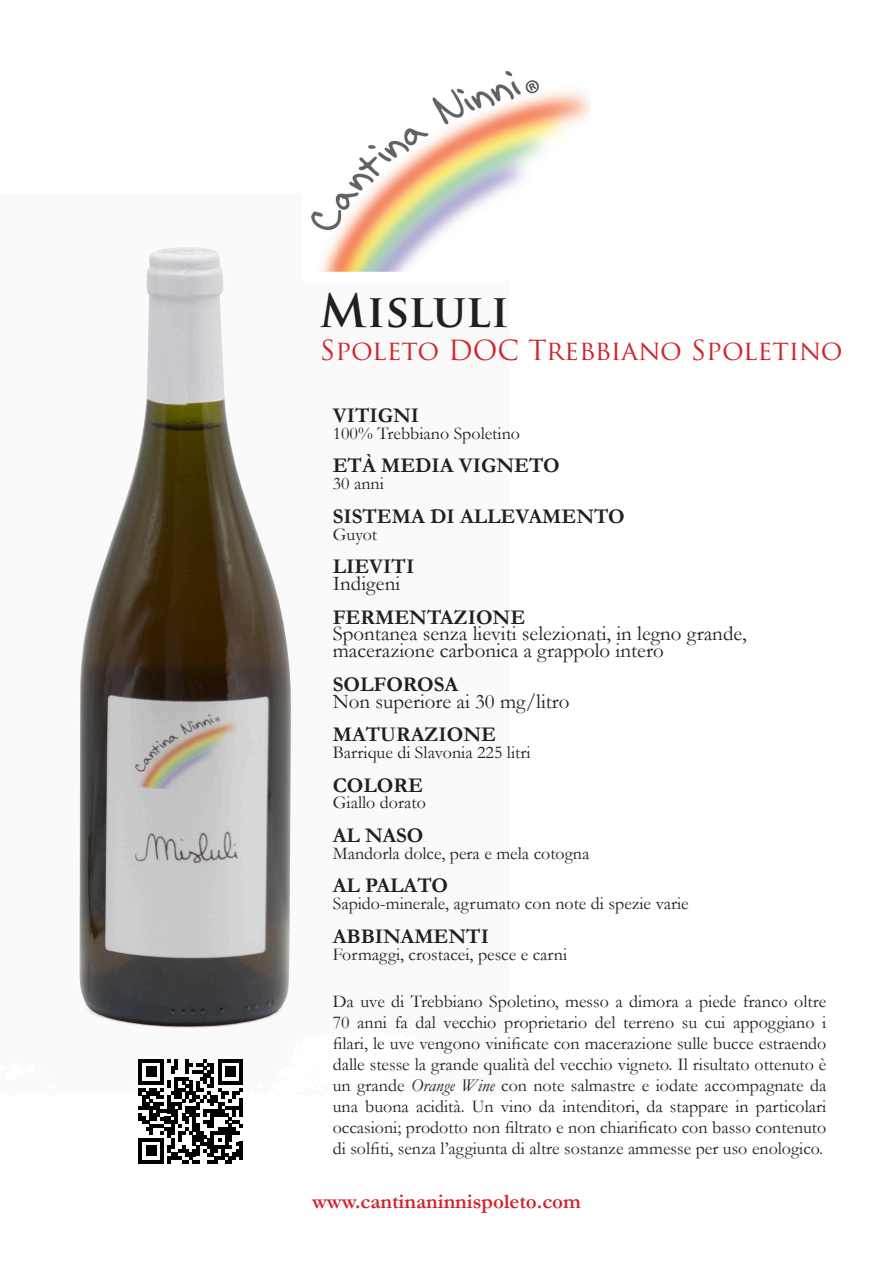
<style>
.page{position:relative;width:893px;height:1263px;background:#fff}
.page>*{position:absolute;margin:0;border:0;box-sizing:border-box;transform-origin:0 0}
.t1{font:700 45px "Trajan Pro";letter-spacing:-.01em;color:#231f20}
.t2{font:27px "Trajan Pro";color:#d1232a}
.t3{font:21px/16.8px "Garamond";color:#231f20}
.t4{font:700 21px "Garamond";color:#231f20}
.t5{font:700 21px "Garamond";color:#d1232a}
.t6{font:18px/21px "Garamond";color:#231f20;text-align:justify}
.s1{font-style:italic}
</style>
<div class="page">
<img style="left:79px;top:247px;width:213px;height:848px">
<img style="left:311px;top:70px;width:279px;height:202px">
<svg style="left:139px;top:1059px;width:104px;height:104px"></svg>
<hr style="left:239px;top:1142px;width:4px;height:18px;background:#000">
<h1 class="t1" style="left:320px;top:283px;width:191px">Misluli</h1>
<h2 class="t2" style="left:320px;top:333px;width:524px">Spoleto DOC Trebbiano Spoletino</h2>
<p class="t4" style="left:333px;top:401px;width:88px">VITIGNI</p>
<p class="t6" style="left:333px;top:422px;width:189px">100% Trebbiano Spoletino</p>
<p class="t4" style="left:333px;top:451px;width:229px">ETà MEDIA VIGNETO</p>
<p class="t6" style="left:333px;top:473px;width:53px">30 anni</p>
<p class="t4" style="left:333px;top:502px;width:293px">SISTEMA DI ALLEVAMENTO</p>
<p class="t6" style="left:333px;top:523px;width:46px">Guyot</p>
<p class="t4" style="left:333px;top:552px;width:83px">LIEVITI</p>
<p class="t3" style="left:333px;top:574px;width:69px">Indigeni</p>
<p class="t4" style="left:333px;top:603px;width:194px">FERMENTAZIONE</p>
<p class="t3" style="left:333px;top:625px;width:415px">Spontanea senza lieviti selezionati, in legno grande, macerazione carbonica a grappolo intero</p>
<p class="t4" style="left:333px;top:670px;width:127px">SOLFOROSA</p>
<p class="t3" style="left:333px;top:692px;width:238px">Non superiore ai 30 mg/litro</p>
<p class="t4" style="left:333px;top:720px;width:165px">MATURAZIONE</p>
<p class="t6" style="left:333px;top:741px;width:199px">Barrique di Slavonia 225 litri</p>
<p class="t4" style="left:333px;top:771px;width:92px">COLORE</p>
<p class="t6" style="left:333px;top:792px;width:95px">Giallo dorato</p>
<p class="t4" style="left:333px;top:821px;width:92px">AL NASO</p>
<p class="t6" style="left:333px;top:842px;width:258px">Mandorla dolce, pera e mela cotogna</p>
<p class="t4" style="left:333px;top:871px;width:117px">AL PALATO</p>
<p class="t6" style="left:333px;top:893px;width:357px">Sapido-minerale, agrumato con note di spezie varie</p>
<p class="t4" style="left:333px;top:922px;width:158px">ABBINAMENTI</p>
<p class="t6" style="left:333px;top:943px;width:236px">Formaggi, crostacei, pesce e carni</p>
<p class="t6" style="left:333px;top:990px;width:495px">Da uve di Trebbiano Spoletino, messo a dimora a piede franco oltre 70 anni fa dal vecchio proprietario del terreno su cui appoggiano i filari, le uve vengono vinificate con macerazione sulle bucce estraendo dalle stesse la grande qualità del vecchio vigneto. Il risultato ottenuto è un grande <span class="s1">Orange Wine</span> con note salmastre e iodate accompagnate da una buona acidità. Un vino da intenditori, da stappare in particolari occasioni; prodotto non filtrato e non chiarificato con basso contenuto di solfiti, senza l’aggiunta di altre sostanze ammesse per uso enologico.</p>
<p class="t5" style="left:312px;top:1187px;width:270px">www.cantinaninnispoleto.com</p>
</div>
